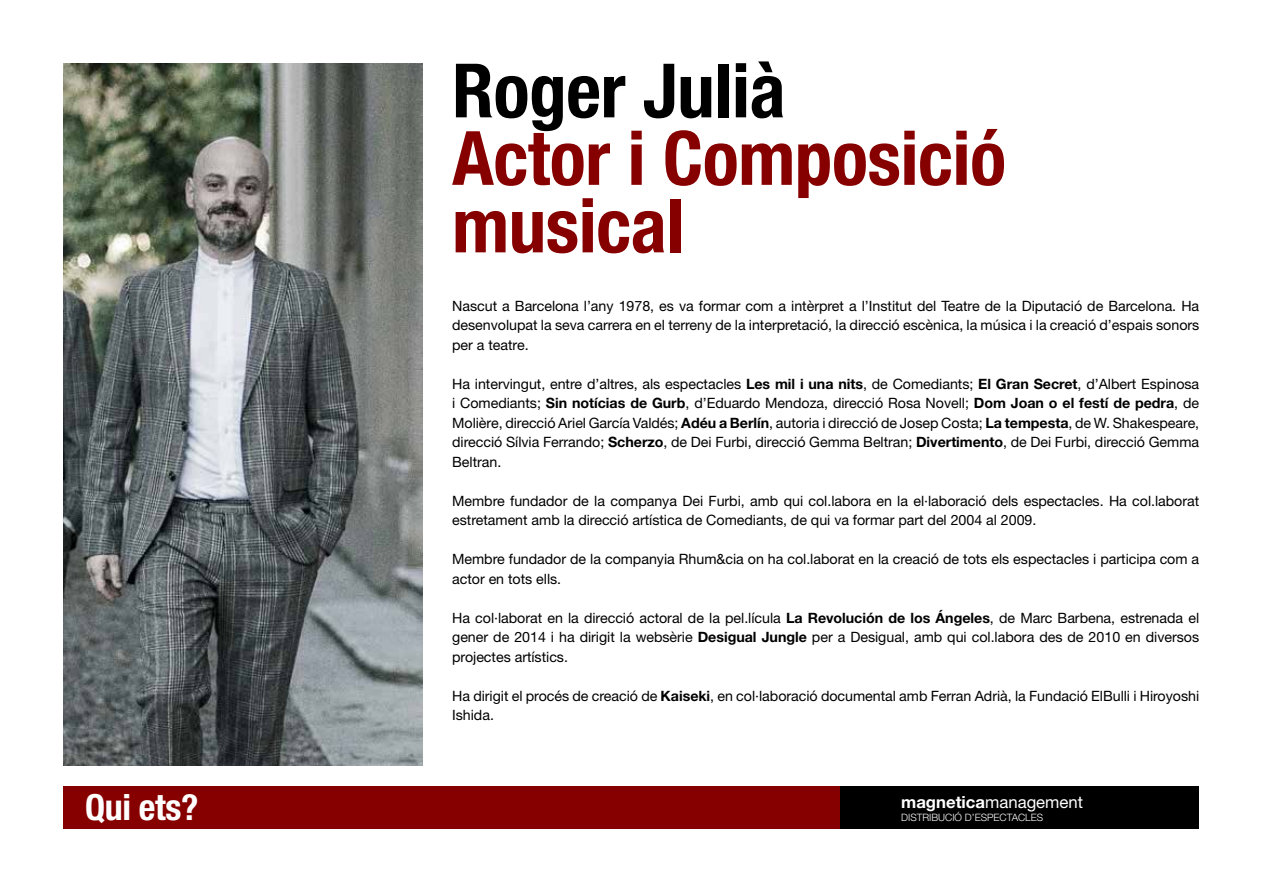
<style>
.page{position:relative;width:1263px;height:893px;background:#fff}
.page>*{position:absolute;margin:0;border:0;box-sizing:border-box;transform-origin:0 0}
.t1{font:700 condensed 75px/67.5px "Helvetica Neue LT Std";letter-spacing:-.005em;color:#870000}
.t2{font:700 condensed 75px "Helvetica Neue LT Std";letter-spacing:-.005em;color:#000}
.t3{font:700 condensed 36px "Helvetica Neue LT Std";letter-spacing:-.01em;color:#fff}
.t4{font:16.8px "Helvetica Neue LT Std";color:#fff}
.t5{font:14.25px/19.5px "Helvetica Neue LT Std";color:#000;text-align:justify}
.t6{font:300 10.2px "Helvetica Neue LT Std";color:#fff}
.s1{font-weight:700}
</style>
<div class="page">
<div style="left:64px;top:787px;width:778px;height:42px;background:#870000"></div>
<div style="left:840px;top:787px;width:359px;height:42px;background:#000"></div>
<img style="left:64px;top:64px;width:358px;height:701px">
<h2 class="t3" style="left:85px;top:785px;width:115px">Qui ets?</h2>
<h1 class="t2" style="left:452px;top:45px;width:335px">Roger Julià</h1>
<h1 class="t1" style="left:452px;top:123px;width:555px">Actor i Composició musical</h1>
<p class="t5" style="left:452px;top:296px;width:749px">Nascut a Barcelona l’any 1978, es va formar com a intèrpret a l’Institut del Teatre de la Diputació de Barcelona. Ha desenvolupat la seva carrera en el terreny de la interpretació, la direcció escènica, la música i la creació d’espais sonors per a teatre.</p>
<p class="t5" style="left:452px;top:374px;width:749px">Ha intervingut, entre d’altres, als espectacles <span class="s1">Les mil i una nits</span>, de Comediants; <span class="s1">El Gran Secret</span>, d’Albert Espinosa i Comediants; <span class="s1">Sin notícias de Gurb</span>, d’Eduardo Mendoza, direcció Rosa Novell; <span class="s1">Dom Joan o el festí de pedra</span>, de Molière, direcció Ariel García Valdés; <span class="s1">Adéu a Berlín</span>, autoria i direcció de Josep Costa; <span class="s1">La tempesta</span>, de W. Shakespeare, direcció Sílvia Ferrando; <span class="s1">Scherzo</span>, de Dei Furbi, direcció Gemma Beltran; <span class="s1">Divertimento</span>, de Dei Furbi, direcció Gemma Beltran.</p>
<p class="t5" style="left:452px;top:491px;width:749px">Membre fundador de la companya Dei Furbi, amb qui col.labora en la el·laboració dels espectacles. Ha col.laborat estretament amb la direcció artística de Comediants, de qui va formar part del 2004 al 2009.</p>
<p class="t5" style="left:452px;top:549px;width:748px">Membre fundador de la companyia Rhum&amp;cia on ha col.laborat en la creació de tots els espectacles i participa com a actor en tots ells.</p>
<p class="t5" style="left:452px;top:608px;width:748px">Ha col·laborat en la direcció actoral de la pel.lícula <span class="s1">La Revolución de los Ángeles</span>, de Marc Barbena, estrenada el gener de 2014 i ha dirigit la websèrie <span class="s1">Desigual Jungle</span> per a Desigual, amb qui col.labora des de 2010 en diversos projectes artístics.</p>
<p class="t5" style="left:452px;top:686px;width:748px">Ha dirigit el procés de creació de <span class="s1">Kaiseki</span>, en col·laboració documental amb Ferran Adrià, la Fundació ElBulli i Hiroyoshi<br>Ishida.</p>
<p class="t4" style="left:901px;top:792px;width:183px"><span class="s1">magnetica</span>management</p>
<p class="t6" style="left:901px;top:811px;width:144px">DISTRIBUCIÓ D’ESPECTACLES</p>
</div>
